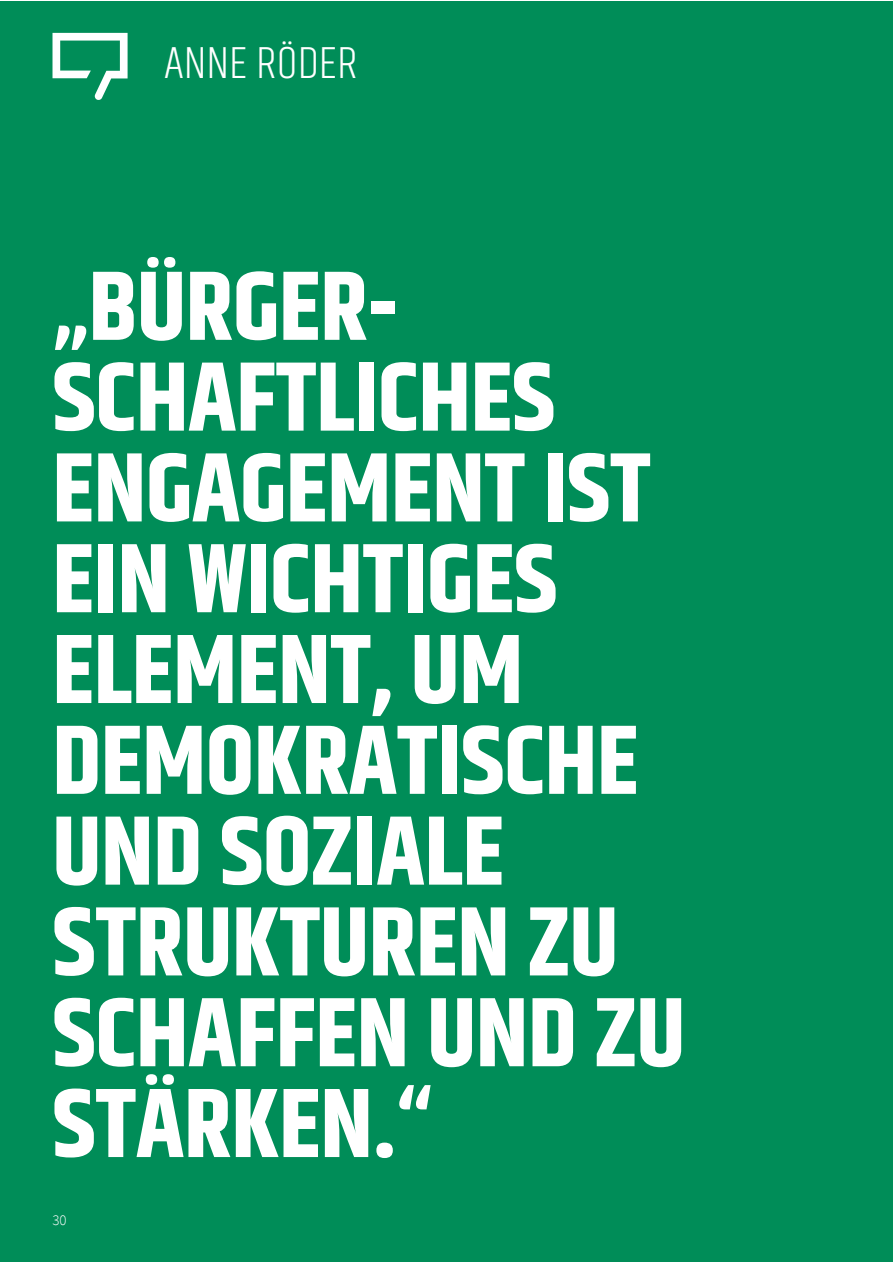
<style>
.page{position:relative;width:893px;height:1263px;background:#fff}
.page>*{position:absolute;margin:0;border:0;box-sizing:border-box;transform-origin:0 0}
.t1{font:700 98.1px/90.8px "Khand";color:#fff}
.t2{font:300 46.35px "Khand";color:#fff}
.t3{font:300 14.85px "Source Sans Pro";color:#fff}
</style>
<div class="page">
<div style="left:0;top:1px;width:893px;height:1260px;background:#008d58"></div>
<svg style="left:53px;top:33px;width:75px;height:67px"></svg>
<p class="t2" style="left:164px;top:30px;width:195px">ANNE RÖDER</p>
<p class="t1" style="left:53px;top:266px;width:634px">„BÜRGER-<br>SCHAFTLICHES<br>ENGAGEMENT IST<br>EIN WICHTIGES<br>ELEMENT, UM<br>DEMOKRATISCHE<br>UND SOZIALE<br>STRUKTUREN ZU<br>SCHAFFEN UND ZU<br>STÄRKEN.“</p>
<p class="t3" style="left:53px;top:1211px;width:16px">30</p>
</div>
